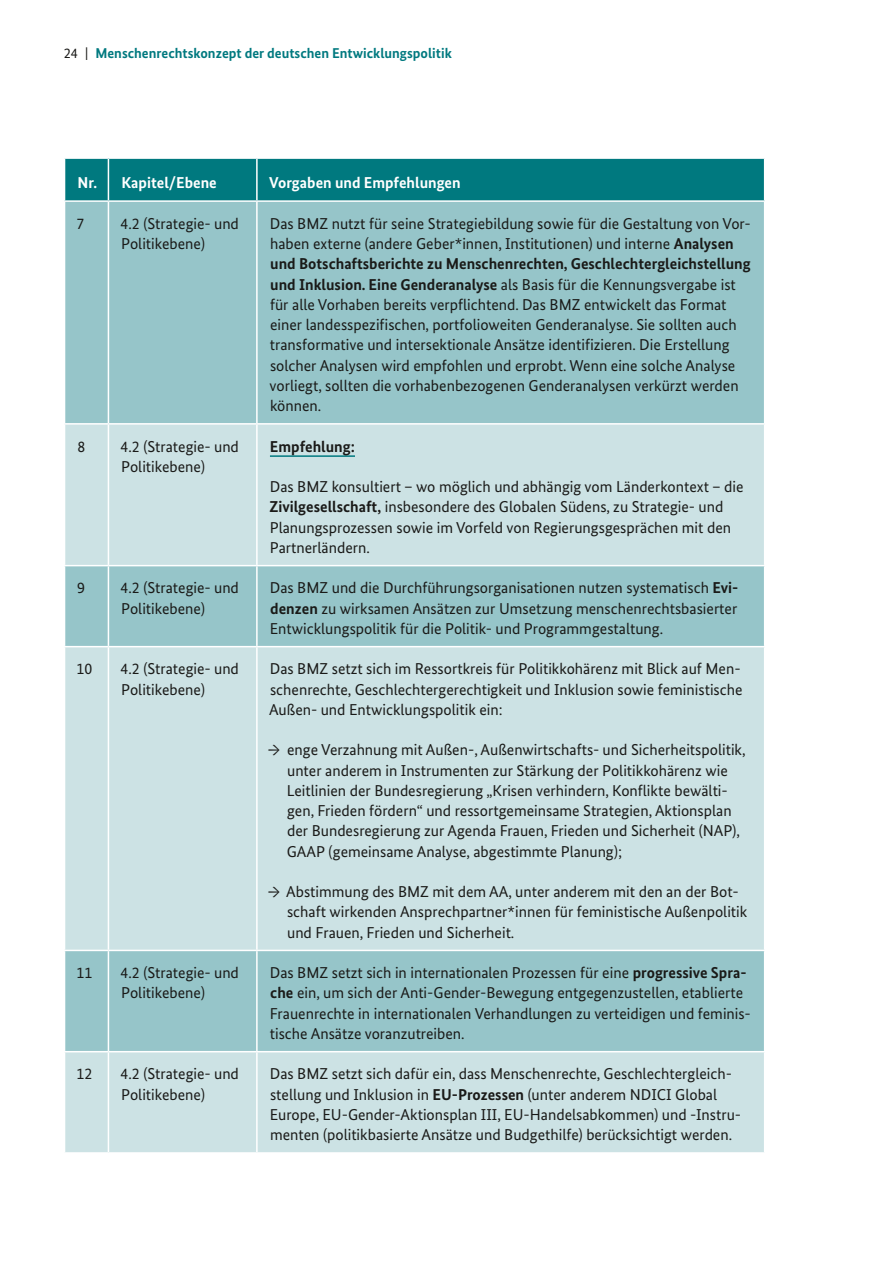
<style>
.page{position:relative;width:893px;height:1263px;background:#fff}
.page>*{position:absolute;margin:0;border:0;box-sizing:border-box;transform-origin:0 0}
.t1{font:15.75px/20.2px "Bundes Sans";color:#1a1a18}
.t2{font:700 15.75px "Bundes Sans";color:#fff}
.t3{font:700 15.75px "Bundes Sans";color:#1a1a18}
.t4{font:700 14.25px "Bundes Sans";color:#00797f}
.s1{font-weight:400;color:#1a1a18}
.s2{font-weight:700}
.s3{font-family:"Bundes Serif"}
</style>
<div class="page">
<div style="left:65px;top:159px;width:699px;height:41px;background:#00797f"></div>
<div style="left:65px;top:202px;width:699px;height:221px;background:#96c5c9"></div>
<svg style="left:65px;top:425px;width:699px;height:727px;background:#bedadd"></svg>
<hr style="left:108px;top:202px;width:1px;height:221px;background:#fff">
<hr style="left:256px;top:202px;width:2px;height:221px;background:#fff">
<hr style="left:108px;top:425px;width:1px;height:140px;background:#fff">
<hr style="left:256px;top:425px;width:2px;height:140px;background:#fff">
<hr style="left:64px;top:565px;width:44px;height:1px;background:#fff">
<hr style="left:108px;top:565px;width:149px;height:1px;background:#fff">
<hr style="left:108px;top:566px;width:1px;height:80px;background:#fff">
<hr style="left:257px;top:565px;width:508px;height:1px;background:#fff">
<hr style="left:256px;top:566px;width:2px;height:80px;background:#fff">
<hr style="left:64px;top:646px;width:44px;height:1px;background:#fff">
<hr style="left:108px;top:646px;width:149px;height:1px;background:#fff">
<hr style="left:108px;top:647px;width:1px;height:303px;background:#fff">
<hr style="left:257px;top:646px;width:508px;height:1px;background:#fff">
<hr style="left:256px;top:647px;width:2px;height:303px;background:#fff">
<hr style="left:64px;top:950px;width:44px;height:1px;background:#fff">
<hr style="left:108px;top:950px;width:149px;height:1px;background:#fff">
<hr style="left:108px;top:951px;width:1px;height:100px;background:#fff">
<hr style="left:257px;top:950px;width:508px;height:1px;background:#fff">
<hr style="left:256px;top:951px;width:2px;height:100px;background:#fff">
<hr style="left:64px;top:1051px;width:44px;height:1px;background:#fff">
<hr style="left:108px;top:1051px;width:149px;height:1px;background:#fff">
<hr style="left:108px;top:1052px;width:1px;height:100px;background:#fff">
<hr style="left:257px;top:1051px;width:508px;height:1px;background:#fff">
<hr style="left:256px;top:1052px;width:2px;height:100px;background:#fff">
<hr style="left:108px;top:159px;width:1px;height:41px;background:#fff">
<hr style="left:256px;top:159px;width:2px;height:41px;background:#fff">
<hr style="left:270px;top:455px;width:85px;height:2px;background:#00797f">
<p class="t4" style="left:64px;top:44px;width:390px"><span class="s1">24 |</span> Menschenrechtskonzept der deutschen Entwicklungspolitik</p>
<p class="t2" style="left:78px;top:173px;width:21px">Nr.</p>
<p class="t2" style="left:121px;top:173px;width:97px">Kapitel/Ebene</p>
<p class="t2" style="left:269px;top:173px;width:193px">Vorgaben und Empfehlungen</p>
<p class="t1" style="left:77px;top:213px;width:9px">7</p>
<p class="t1" style="left:121px;top:213px;width:120px">4.2 (Strategie- und<br>Politikebene)</p>
<p class="t1" style="left:270px;top:213px;width:483px">Das BMZ nutzt für seine Strategiebildung sowie für die Gestaltung von Vor&shy;haben externe (andere Geber*innen, Institutionen) und interne <span class="s2">Analysen und Botschaftsberichte zu Menschenrechten, Geschlechtergleichstellung und Inklusion. Eine Genderanalyse</span> als Basis für die Kennungsvergabe ist für alle Vorhaben bereits verpflichtend. Das BMZ entwickelt das Format einer landesspezifischen, portfolioweiten Genderanalyse. Sie sollten auch transformative und intersektionale Ansätze identifizieren. Die Erstellung solcher Analysen wird empfohlen und erprobt. Wenn eine solche Analyse vorliegt, sollten die vorhabenbezogenen Genderanalysen verkürzt werden können.</p>
<p class="t1" style="left:77px;top:436px;width:9px">8</p>
<p class="t1" style="left:121px;top:436px;width:120px">4.2 (Strategie- und<br>Politikebene)</p>
<p class="t3" style="left:270px;top:437px;width:87px">Empfehlung:</p>
<p class="t1" style="left:269px;top:476px;width:476px">Das BMZ konsultiert – wo möglich und abhängig vom Länderkontext – die <span class="s2">Zivilgesellschaft,</span> insbesondere des Globalen Südens, zu Strategie- und Planungsprozessen sowie im Vorfeld von Regierungsgesprächen mit den Partnerländern.</p>
<p class="t1" style="left:77px;top:578px;width:9px">9</p>
<p class="t1" style="left:121px;top:578px;width:120px">4.2 (Strategie- und<br>Politikebene)</p>
<p class="t1" style="left:270px;top:578px;width:470px;text-align:justify">Das BMZ und die Durchführungsorganisationen nutzen systematisch <span class="s2">Evi&shy;denzen</span> zu wirksamen Ansätzen zur Umsetzung menschenrechtsbasierter Entwicklungspolitik für die Politik- und Programmgestaltung.</p>
<p class="t1" style="left:76px;top:659px;width:17px">10</p>
<p class="t1" style="left:121px;top:659px;width:120px">4.2 (Strategie- und<br>Politikebene)</p>
<p class="t1" style="left:269px;top:659px;width:475px">Das BMZ setzt sich im Ressortkreis für Politikkohärenz mit Blick auf Men&shy;schenrechte, Geschlechtergerechtigkeit und Inklusion sowie feministische<br>Außen- und Entwicklungspolitik ein:</p>
<p class="t1" style="left:287px;top:740px;width:460px;text-indent:-19px"><span class="s3">→</span> enge Verzahnung mit Außen-, Außenwirtschafts- und Sicherheitspolitik, unter anderem in Instrumenten zur Stärkung der Politikkohärenz wie Leitlinien der Bundesregierung „Krisen verhindern, Konflikte bewälti&shy;gen, Frieden fördern“ und ressortgemeinsame Strategien, Aktionsplan der Bundesregierung zur Agenda Frauen, Frieden und Sicherheit (NAP), GAAP (gemeinsame Analyse, abgestimmte Planung);</p>
<p class="t1" style="left:287px;top:881px;width:462px;text-indent:-19px"><span class="s3">→</span> Abstimmung des BMZ mit dem AA, unter anderem mit den an der Bot&shy;schaft wirkenden Ansprechpartner*innen für feministische Außenpolitik und Frauen, Frieden und Sicherheit.</p>
<p class="t1" style="left:76px;top:962px;width:17px">11</p>
<p class="t1" style="left:121px;top:962px;width:120px">4.2 (Strategie- und<br>Politikebene)</p>
<p class="t1" style="left:270px;top:962px;width:483px">Das BMZ setzt sich in internationalen Prozessen für eine <span class="s2">progressive Spra&shy;che</span> ein, um sich der Anti-Gender-Bewegung entgegenzustellen, etablierte Frauenrechte in internationalen Verhandlungen zu verteidigen und feminis&shy;tische Ansätze voranzutreiben.</p>
<p class="t1" style="left:76px;top:1064px;width:17px">12</p>
<p class="t1" style="left:121px;top:1064px;width:120px">4.2 (Strategie- und<br>Politikebene)</p>
<p class="t1" style="left:270px;top:1064px;width:473px">Das BMZ setzt sich dafür ein, dass Menschenrechte, Geschlechtergleich&shy;stellung und Inklusion in <span class="s2">EU-Prozessen</span> (unter anderem NDICI Global Europe, EU-Gender-Aktionsplan III, EU-Handelsabkommen) und -Instru&shy;menten (politikbasierte Ansätze und Budgethilfe) berücksichtigt werden.</p>
</div>
